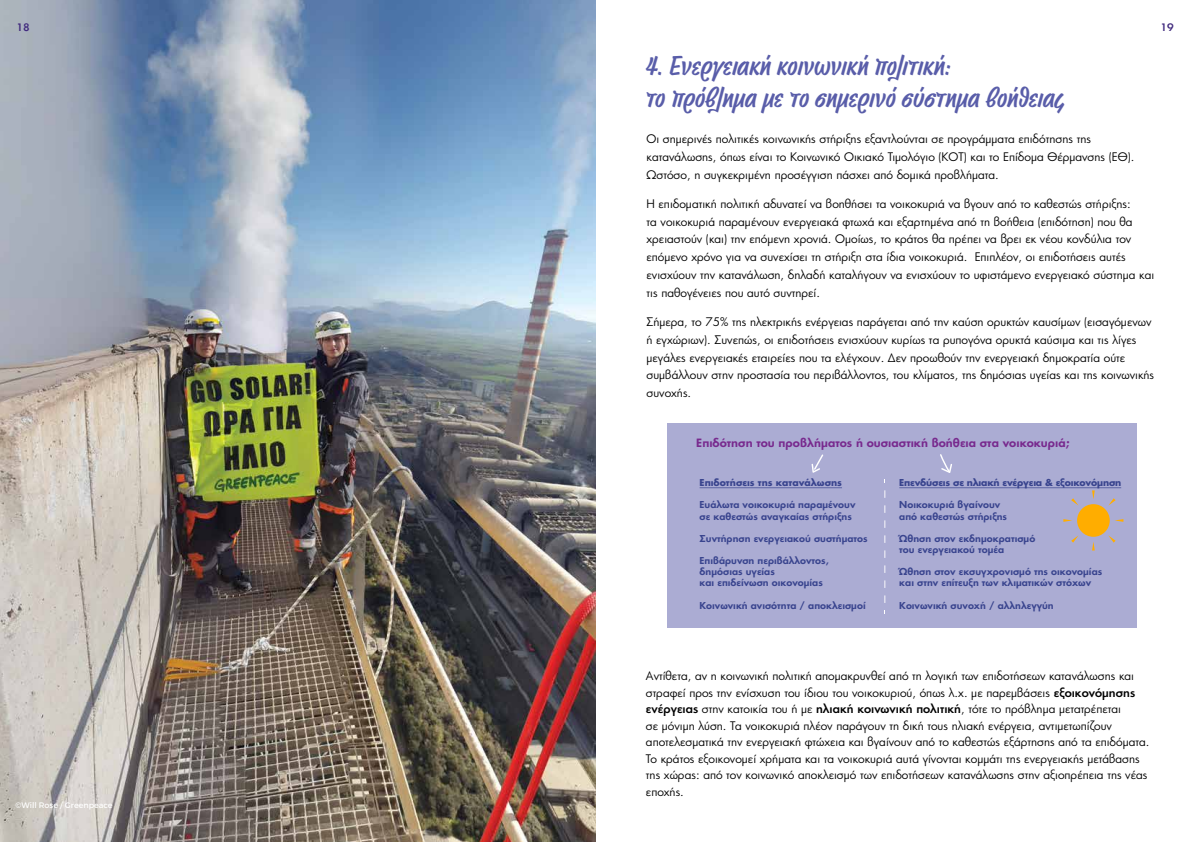
<style>
.page{position:relative;width:1191px;height:842px;background:#fff}
.page>*{position:absolute;margin:0;border:0;box-sizing:border-box;transform-origin:0 0}
.t1{font:27px/31.7px "CF Reklama";color:#595da9}
.t2{font:11.5px/17.8px "PF Futura Neu";color:#000}
.t3{font:600 11.1px "PF Futura Neu";color:#782a8e}
.t4{font:500 10px "PF Futura Neu";color:#40297d}
.t5{font:600 9.3px/11.1px "PF Futura Neu";color:#39448e}
.t6{font:700 9.3px "PF Futura Neu";letter-spacing:-.02em;color:#39448e}
.t7{font:700 9.3px "PF Futura Neu";color:#39448e}
.t8{font:8px "Montserrat";color:#fff}
.s1{font-weight:500}
</style>
<div class="page">
<img style="left:0;top:0;width:595px;height:842px">
<div style="left:668px;top:424px;width:468px;height:204px;background:#abacd3"></div>
<svg style="left:699px;top:487px;width:143px;height:1px"></svg>
<svg style="left:811px;top:454px;width:12px;height:19px"></svg>
<svg style="left:940px;top:454px;width:12px;height:19px"></svg>
<div style="left:1077px;top:504px;width:32px;height:33px;background:#ffad00;border-radius:50%"></div>
<svg style="left:1092px;top:542px;width:2px;height:8px"></svg>
<svg style="left:1115px;top:519px;width:8px;height:3px"></svg>
<svg style="left:1063px;top:519px;width:9px;height:3px"></svg>
<svg style="left:1108px;top:535px;width:7px;height:8px"></svg>
<svg style="left:899px;top:487px;width:222px;height:18px"></svg>
<svg style="left:1071px;top:536px;width:7px;height:7px"></svg>
<p class="t4" style="left:17px;top:20px;width:15px">18</p>
<p class="t8" style="left:16px;top:800px;width:99px">©Will Rose / Greenpeace</p>
<p class="t4" style="left:1160px;top:20px;width:15px">19</p>
<h1 class="t1" style="left:646px;top:51px;width:420px">4. Ενεργειακή κοινωνική πολιτική:<br>το πρόβλημα με το σημερινό σύστημα βοήθειας</h1>
<p class="t2" style="left:646px;top:130px;width:489px">Οι σημερινές πολιτικές κοινωνικής στήριξης εξαντλούνται σε προγράμματα επιδότησης της κατανάλωσης, όπως είναι το Κοινωνικό Οικιακό Τιμολόγιο (ΚΟΤ) και το Επίδομα Θέρμανσης (ΕΘ).<br>Ωστόσο, η συγκεκριμένη προσέγγιση πάσχει από δομικά προβλήματα.</p>
<p class="t2" style="left:646px;top:195px;width:509px">Η επιδοματική πολιτική αδυνατεί να βοηθήσει τα νοικοκυριά να βγουν από το καθεστώς στήριξης:<br>τα νοικοκυριά παραμένουν ενεργειακά φτωχά και εξαρτημένα από τη βοήθεια (επιδότηση) που θα χρειαστούν (και) την επόμενη χρονιά. Ομοίως, το κράτος θα πρέπει να βρει εκ νέου κονδύλια τον επόμενο χρόνο για να συνεχίσει τη στήριξη στα ίδια νοικοκυριά. Επιπλέον, οι επιδοτήσεις αυτές ενισχύουν την κατανάλωση, δηλαδή καταλήγουν να ενισχύουν το υφιστάμενο ενεργειακό σύστημα και τις παθογένειες που αυτό συντηρεί.</p>
<p class="t2" style="left:646px;top:313px;width:509px">Σήμερα, το 75% της ηλεκτρικής ενέργειας παράγεται από την καύση ορυκτών καυσίμων (εισαγόμενων ή εγχώριων). Συνεπώς, οι επιδοτήσεις ενισχύουν κυρίως τα ρυπογόνα ορυκτά καύσιμα και τις λίγες μεγάλες ενεργειακές εταιρείες που τα ελέγχουν. Δεν προωθούν την ενεργειακή δημοκρατία ούτε συμβάλλουν στην προστασία του περιβάλλοντος, του κλίματος, της δημόσιας υγείας και της κοινωνικής συνοχής.</p>
<p class="t3" style="left:696px;top:435px;width:375px">Επιδότηση του προβλήµατος ή ουσιαστική βοήθεια στα νοικοκυριά;</p>
<p class="t7" style="left:699px;top:476px;width:144px">Επιδοτήσεις της κατανάλωσης</p>
<p class="t5" style="left:699px;top:499px;width:157px">Ευάλωτα νοικοκυριά παραµένουν σε καθεστώς αναγκαίας στήριξης</p>
<p class="t5" style="left:699px;top:533px;width:170px">Συντήρηση ενεργειακού συστήµατος</p>
<p class="t5" style="left:699px;top:555px;width:131px">Επιβάρυνση περιβάλλοντος, δηµόσιας υγείας<br>και επιδείνωση οικονοµίας</p>
<p class="t5" style="left:699px;top:599px;width:168px">Κοινωνική ανισότητα / αποκλεισµοί</p>
<p class="t6" style="left:899px;top:476px;width:223px">Επενδύσεις σε ηλιακή ενέργεια &amp; εξοικονόµηση</p>
<p class="t5" style="left:899px;top:499px;width:109px">Νοικοκυριά βγαίνουν από καθεστώς στήριξης</p>
<p class="t5" style="left:899px;top:533px;width:137px">Ώθηση στον εκδηµοκρατισµό του ενεργειακού τοµέα</p>
<p class="t5" style="left:899px;top:566px;width:204px">Ώθηση στον εκσυγχρονισµό της οικονοµίας και στην επίτευξη των κλιµατικών στόχων</p>
<p class="t5" style="left:899px;top:599px;width:156px">Κοινωνική συνοχή / αλληλεγγύη</p>
<p class="t2" style="left:646px;top:667px;width:505px;line-height:16.5px">Αντίθετα, αν η κοινωνική πολιτική απομακρυνθεί από τη λογική των επιδοτήσεων κατανάλωσης και στραφεί προς την ενίσχυση του ίδιου του νοικοκυριού, όπως λ.χ. με παρεμβάσεις <span class="s1">εξοικονόμησης ενέργειας</span> στην κατοικία του ή με <span class="s1">ηλιακή κοινωνική πολιτική</span>, τότε το πρόβλημα μετατρέπεται<br>σε μόνιμη λύση. Τα νοικοκυριά πλέον παράγουν τη δική τους ηλιακή ενέργεια, αντιμετωπίζουν αποτελεσματικά την ενεργειακή φτώχεια και βγαίνουν από το καθεστώς εξάρτησης από τα επιδόματα.<br>Το κράτος εξοικονομεί χρήματα και τα νοικοκυριά αυτά γίνονται κομμάτι της ενεργειακής μετάβασης της χώρας: από τον κοινωνικό αποκλεισμό των επιδοτήσεων κατανάλωσης στην αξιοπρέπεια της νέας εποχής.</p>
</div>
